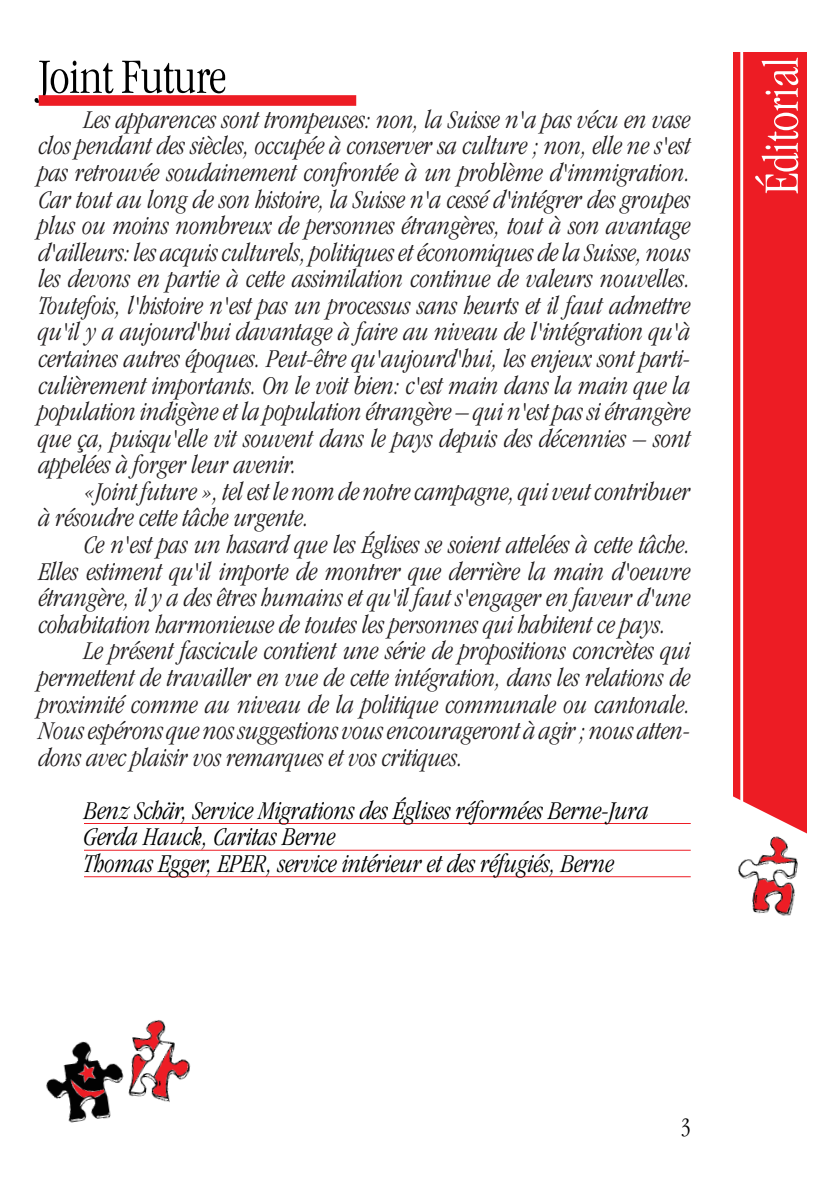
<style>
.page{position:relative;width:838px;height:1190px;background:#fff}
.page>*{position:absolute;margin:0;border:0;box-sizing:border-box;transform-origin:0 0}
.t1{font:300 condensed 51px "Garamond";letter-spacing:-.01em;color:#000}
.t2{font:300 condensed 51px "Garamond";letter-spacing:-.01em;color:#fff}
.t3{font:italic 300 condensed 26.6px/26.6px "Garamond";color:#231f20;text-align:justify}
.t4{font:italic 300 condensed 26.6px/26.6px "Garamond";color:#000}
.t5{font:300 condensed 24.4px "Garamond";color:#000}
</style>
<div class="page">
<div style="left:733px;top:52px;width:74px;height:794px;background:#ed1c24"></div>
<hr style="left:740px;top:47px;width:3px;height:805px;background:#fff">
<svg style="left:733px;top:794px;width:65px;height:35px"></svg>
<div style="left:39px;top:95px;width:317px;height:11px;background:#ed1c24"></div>
<hr style="left:84px;top:823px;width:607px;height:1px;background:#ed1c24">
<hr style="left:84px;top:850px;width:607px;height:1px;background:#ed1c24">
<hr style="left:84px;top:876px;width:607px;height:1px;background:#ed1c24">
<img style="left:133px;top:1020px;width:58px;height:82px">
<img style="left:733px;top:829px;width:74px;height:87px">
<img style="left:46px;top:1037px;width:87px;height:86px">
<h1 class="t1" style="left:39px;top:57px;width:189px">Joint Future</h1>
<p class="t3" style="left:39px;top:108px;width:654px;text-indent:45px">Les apparences sont trompeuses: non, la Suisse n'a pas vécu en vase clos pendant des siècles, occupée à conserver sa culture ; non, elle ne s'est pas retrouvée soudainement confrontée à un problème d'immigration.<br>Car tout au long de son histoire, la Suisse n'a cessé d'intégrer des groupes plus ou moins nombreux de personnes étrangères, tout à son avantage d'ailleurs: les acquis culturels, politiques et économiques de la Suisse, nous les devons en partie à cette assimilation continue de valeurs nouvelles.<br>Toutefois, l'histoire n'est pas un processus sans heurts et il faut admettre qu'il y a aujourd'hui davantage à faire au niveau de l'intégration qu'à certaines autres époques. Peut-être qu'aujourd'hui, les enjeux sont parti&shy;culièrement importants. On le voit bien: c'est main dans la main que la population indigène et la population étrangère – qui n'est pas si étrangère que ça, puisqu'elle vit souvent dans le pays depuis des décennies – sont appelées à forger leur avenir.</p>
<p class="t3" style="left:39px;top:480px;width:653px;text-indent:45px">«Joint future », tel est le nom de notre campagne, qui veut contribuer à résoudre cette tâche urgente.</p>
<p class="t3" style="left:84px;top:533px;width:608px">Ce n'est pas un hasard que les Églises se soient attelées à cette tâche.</p>
<p class="t3" style="left:39px;top:560px;width:653px">Elles estiment qu'il importe de montrer que derrière la main d'oeuvre</p>
<p class="t3" style="left:39px;top:586px;width:654px">étrangère, il y a des êtres humains et qu'il faut s'engager en faveur d'une</p>
<p class="t3" style="left:39px;top:613px;width:629px">cohabitation harmonieuse de toutes les personnes qui habitent ce pays.</p>
<p class="t3" style="left:84px;top:639px;width:608px">Le présent fascicule contient une série de propositions concrètes qui</p>
<p class="t3" style="left:39px;top:666px;width:653px">permettent de travailler en vue de cette intégration, dans les relations de</p>
<p class="t3" style="left:39px;top:693px;width:653px">proximité comme au niveau de la politique communale ou cantonale.</p>
<p class="t3" style="left:39px;top:719px;width:653px">Nous espérons que nos suggestions vous encourageront à agir ; nous atten-</p>
<p class="t3" style="left:39px;top:746px;width:426px">dons avec plaisir vos remarques et vos critiques.</p>
<p class="t4" style="left:84px;top:799px;width:566px">Benz Schär, Service Migrations des Églises réformées Berne-Jura<br>Gerda Hauck, Caritas Berne<br>Thomas Egger, EPER, service intérieur et des réfugiés, Berne</p>
<h1 class="t2" style="left:762px;top:195px;width:139px;rotate:-90deg">Éditorial</h1>
<p class="t5" style="left:681px;top:1117px;width:11px">3</p>
</div>
